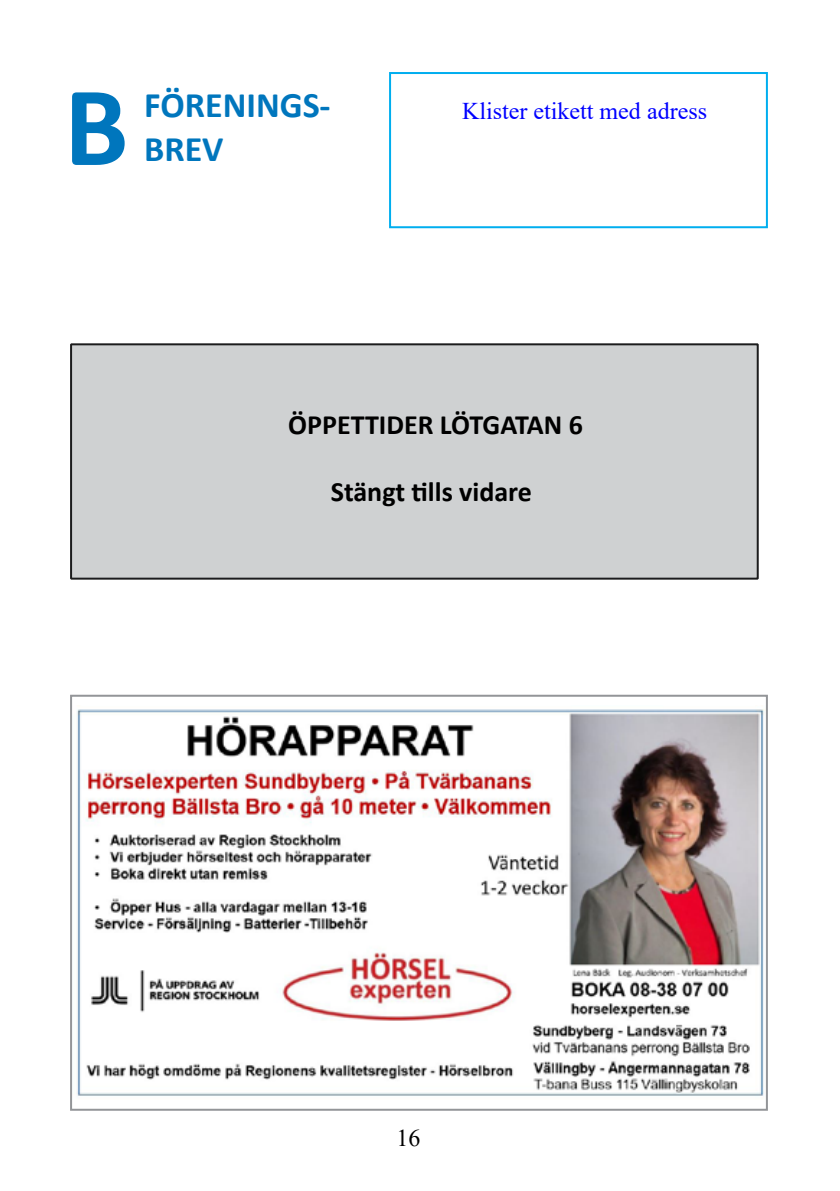
<style>
.page{position:relative;width:840px;height:1191px;background:#fff}
.page>*{position:absolute;margin:0;border:0;box-sizing:border-box;transform-origin:0 0}
.t1{font:700 114.8px "Calibri";color:#0076bd}
.t2{font:700 36px/43.2px "Calibri";color:#0076bd}
.t3{font:700 28px "Calibri";color:#000}
.t4{font:24px "Times New Roman";color:#00f}
.t5{font:24px "Times New Roman";color:#000}
</style>
<div class="page">
<div style="left:389px;top:72px;width:378px;height:156px;border:2px solid #00aeef"></div>
<img style="left:77px;top:709px;width:687px;height:387px">
<div style="left:70px;top:694px;width:697px;height:416px;border:2px solid #939598"></div>
<div style="left:71px;top:344px;width:686px;height:234px;background:#cfd1d2"></div>
<div style="left:70px;top:343px;width:688px;height:236px;border:2px solid #1c1c1d"></div>
<h1 class="t1" style="left:64px;top:46px;width:66px">B</h1>
<p class="t2" style="left:144px;top:83px;width:188px">FÖRENINGS-<br>BREV</p>
<p class="t4" style="left:462px;top:94px;width:246px">Klister etikett med adress</p>
<p class="t3" style="left:288px;top:404px;width:296px">ÖPPETTIDER LÖTGATAN 6</p>
<p class="t3" style="left:330px;top:472px;width:202px">Stängt tills vidare</p>
<p class="t5" style="left:396px;top:1121px;width:25px">16</p>
</div>
